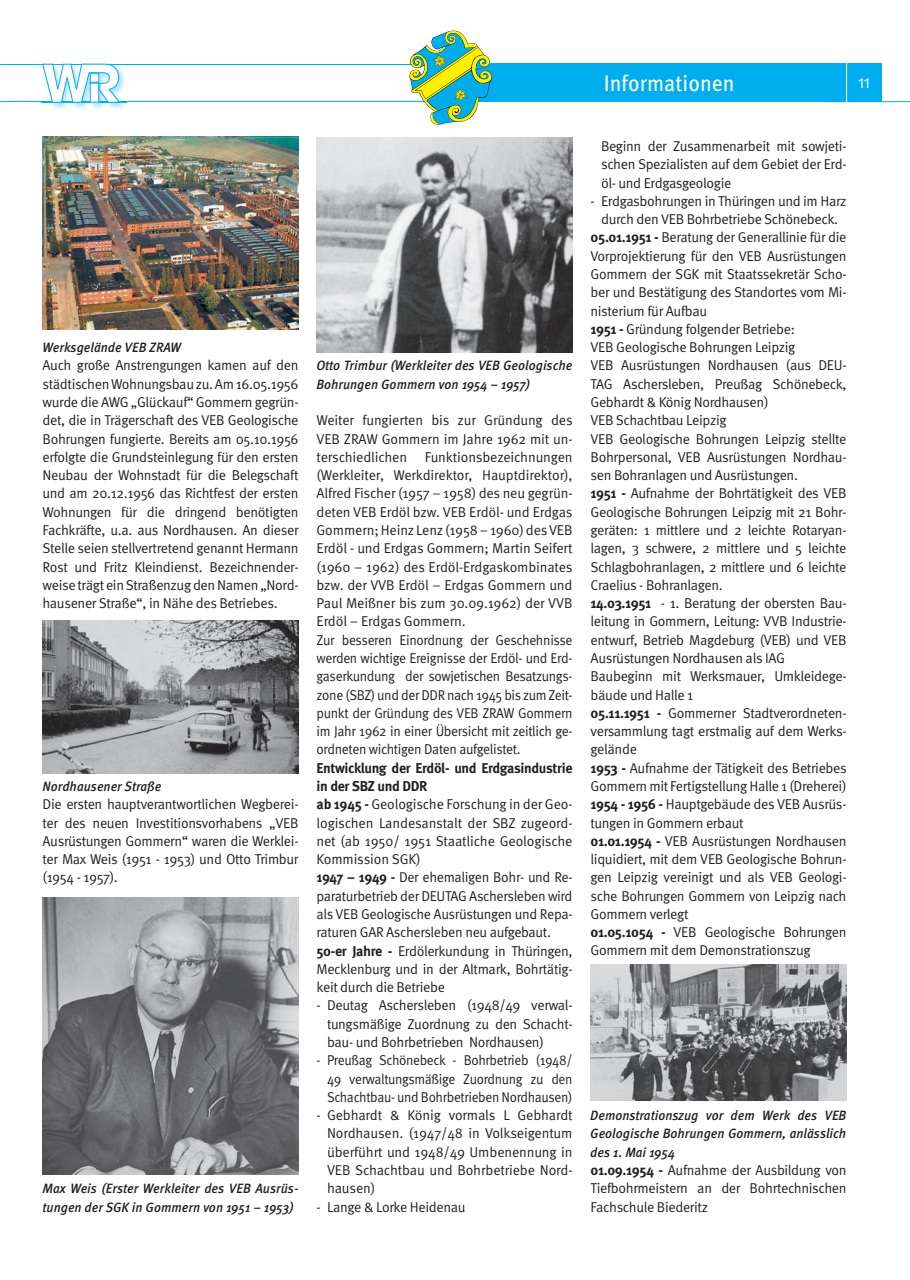
<style>
.page{position:relative;width:910px;height:1280px;background:#fff}
.page>*{position:absolute;margin:0;border:0;box-sizing:border-box;transform-origin:0 0}
.t1{font:22.5px "Meta Pro";color:#fff;scale:.95 1}
.t2{font:15px "Today SB";color:#fff;scale:.95 1}
.t3{font:14.25px/18.3px "Meta Pro";letter-spacing:-.025em;color:#231f20;text-align:justify}
.t4{font:14.25px/18.3px "Meta Pro";letter-spacing:-.025em;color:#231f20;text-align:justify;scale:.93 1}
.t5{font:italic 500 13.5px/18.3px "Meta Pro";color:#231f20;scale:.95 1}
.s1{font-weight:700}
</style>
<div class="page">
<div style="left:451px;top:63px;width:395px;height:39px;background:#00aeef"></div>
<hr style="left:9px;top:101px;width:814px;height:1px;background:#00aeef">
<hr style="left:9px;top:64px;width:814px;height:1px;background:#00aeef">
<hr style="left:824px;top:101px;width:86px;height:1px;background:#00aeef">
<div style="left:847px;top:63px;width:35px;height:39px;background:#00aeef"></div>
<hr style="left:846px;top:62px;width:1px;height:41px;background:#fff">
<svg style="left:409px;top:30px;width:83px;height:95px"></svg>
<img style="left:41px;top:63px;width:86px;height:46px">
<svg style="left:42px;top:64px;width:78px;height:39px"></svg>
<img style="left:43px;top:136px;width:256px;height:194px">
<img style="left:43px;top:620px;width:256px;height:154px">
<img style="left:43px;top:897px;width:256px;height:278px">
<img style="left:317px;top:138px;width:256px;height:215px">
<img style="left:591px;top:964px;width:256px;height:136px">
<h1 class="t1" style="left:604px;top:69px;width:139px">Informationen</h1>
<p class="t2" style="left:858px;top:75px;width:15px">11</p>
<p class="t5" style="left:43px;top:339px;width:149px">Werksgelände VEB ZRAW</p>
<p class="t3" style="left:43px;top:357px;width:258px">Auch große Anstrengungen kamen auf den städtischen Wohnungsbau zu. Am 16.05.1956 wurde die AWG „Glückauf“ Gommern gegrün&shy;det, die in Trägerschaft des VEB Geologische Bohrungen fungierte. Bereits am 05.10.1956 erfolgte die Grundsteinlegung für den ersten Neubau der Wohnstadt für die Belegschaft und am 20.12.1956 das Richtfest der ersten Wohnungen für die dringend benötigten Fachkräfte, u.a. aus Nordhausen. An dieser Stelle seien stellvertretend genannt Hermann Rost und Fritz Kleindienst. Bezeichnender&shy;weise trägt ein Straßenzug den Namen „Nord&shy;hausener Straße“, in Nähe des Betriebes.</p>
<p class="t5" style="left:43px;top:777px;width:127px">Nordhausener Straße</p>
<p class="t3" style="left:43px;top:796px;width:257px">Die ersten hauptverantwortlichen Wegberei&shy;ter des neuen Investitionsvorhabens „VEB Ausrüstungen Gommern“ waren die Werklei&shy;ter Max Weis (1951 - 1953) und Otto Trimbur (1954 - 1957).</p>
<p class="t5" style="left:43px;top:1180px;width:271px">Max Weis (Erster Werkleiter des VEB Ausrüs&shy;tungen der SGK in Gommern von 1951 – 1953)</p>
<p class="t5" style="left:316px;top:357px;width:271px">Otto Trimbur (Werkleiter des VEB Geologische<br>Bohrungen Gommern von 1954 – 1957)</p>
<p class="t3" style="left:317px;top:412px;width:258px;text-align:left">Weiter fungierten bis zur Gründung des VEB ZRAW Gommern im Jahre 1962 mit un&shy;terschiedlichen Funktionsbezeichnungen (Werkleiter, Werkdirektor, Hauptdirektor), Alfred Fischer (1957 – 1958) des neu gegrün&shy;deten VEB Erdöl bzw. VEB Erdöl- und Erdgas Gommern; Heinz Lenz (1958 – 1960) des VEB Erdöl - und Erdgas Gommern; Martin Seifert (1960 – 1962) des Erdöl-Erdgaskombinates bzw. der VVB Erdöl – Erdgas Gommern und Paul Meißner bis zum 30.09.1962) der VVB Erdöl – Erdgas Gommern.<br>Zur besseren Einordnung der Geschehnisse werden wichtige Ereignisse der Erdöl- und Erd&shy;gaserkundung der sowjetischen Besatzungs&shy;zone (SBZ) und der DDR nach 1945 bis zum Zeit&shy;punkt der Gründung des VEB ZRAW Gommern im Jahr 1962 in einer Übersicht mit zeitlich ge&shy;ordneten wichtigen Daten aufgelistet.</p>
<p class="t3" style="left:317px;top:759px;width:258px;text-align:left"><span class="s1">Entwicklung der Erdöl- und Erdgasindustrie in der SBZ und DDR<br>ab 1945 -</span> Geologische Forschung in der Geo&shy;logischen Landesanstalt der SBZ zugeord&shy;net (ab 1950/ 1951 Staatliche Geologische Kommission SGK)<br><span class="s1">1947 – 1949 -</span> Der ehemaligen Bohr- und Re&shy;paraturbetrieb der DEUTAG Aschersleben wird als VEB Geologische Ausrüstungen und Repa&shy;raturen GAR Aschersleben neu aufgebaut.<br><span class="s1">50-er Jahre -</span> Erdölerkundung in Thüringen, Mecklenburg und in der Altmark, Bohrtätig&shy;keit durch die Betriebe</p>
<p class="t3" style="left:327px;top:997px;width:247px;text-indent:-11px">- Deutag Aschersleben (1948/49 verwal&shy;tungsmäßige Zuordnung zu den Schacht&shy;bau- und Bohrbetrieben Nordhausen)</p>
<p class="t4" style="left:327px;top:1051px;width:266px;text-indent:-10px">- Preußag Schönebeck - Bohrbetrieb (1948/ 49 verwaltungsmäßige Zuordnung zu den Schachtbau- und Bohrbetrieben Nordhausen)</p>
<p class="t3" style="left:327px;top:1106px;width:247px;text-indent:-11px">- Gebhardt &amp; König vormals L Gebhardt Nordhausen. (1947/48 in Volkseigentum überführt und 1948/49 Umbenennung in VEB Schachtbau und Bohrbetriebe Nord&shy;hausen)</p>
<p class="t3" style="left:317px;top:1198px;width:150px">- Lange &amp; Lorke Heidenau</p>
<p class="t3" style="left:601px;top:137px;width:247px">Beginn der Zusammenarbeit mit sowjeti&shy;schen Spezialisten auf dem Gebiet der Erd&shy;öl- und Erdgasgeologie</p>
<p class="t3" style="left:591px;top:192px;width:258px">- Erdgasbohrungen in Thüringen und im Harz</p>
<p class="t3" style="left:601px;top:210px;width:239px">durch den VEB Bohrbetriebe Schönebeck.</p>
<p class="t3" style="left:591px;top:229px;width:257px"><span class="s1">05.01.1951 -</span> Beratung der Generallinie für die</p>
<p class="t3" style="left:591px;top:247px;width:258px">Vorprojektierung für den VEB Ausrüstungen</p>
<p class="t3" style="left:591px;top:265px;width:258px">Gommern der SGK mit Staatssekretär Scho-</p>
<p class="t3" style="left:591px;top:284px;width:257px">ber und Bestätigung des Standortes vom Mi-</p>
<p class="t3" style="left:591px;top:302px;width:118px">nisterium für Aufbau</p>
<p class="t3" style="left:591px;top:320px;width:206px"><span class="s1">1951 -</span> Gründung folgender Betriebe:</p>
<p class="t3" style="left:591px;top:338px;width:206px">VEB Geologische Bohrungen Leipzig</p>
<p class="t3" style="left:591px;top:357px;width:257px">VEB Ausrüstungen Nordhausen (aus DEU-</p>
<p class="t3" style="left:591px;top:375px;width:257px">TAG Aschersleben, Preußag Schönebeck,</p>
<p class="t3" style="left:591px;top:393px;width:180px">Gebhardt &amp; König Nordhausen)</p>
<p class="t3" style="left:591px;top:412px;width:138px">VEB Schachtbau Leipzig</p>
<p class="t3" style="left:591px;top:430px;width:257px">VEB Geologische Bohrungen Leipzig stellte</p>
<p class="t3" style="left:591px;top:448px;width:257px">Bohrpersonal, VEB Ausrüstungen Nordhau-</p>
<p class="t3" style="left:591px;top:466px;width:209px">sen Bohranlagen und Ausrüstungen.</p>
<p class="t3" style="left:591px;top:485px;width:257px"><span class="s1">1951 -</span> Aufnahme der Bohrtätigkeit des VEB</p>
<p class="t3" style="left:591px;top:503px;width:257px">Geologische Bohrungen Leipzig mit 21 Bohr-</p>
<p class="t3" style="left:591px;top:521px;width:258px">geräten: 1 mittlere und 2 leichte Rotaryan-</p>
<p class="t3" style="left:591px;top:540px;width:257px">lagen, 3 schwere, 2 mittlere und 5 leichte</p>
<p class="t3" style="left:591px;top:558px;width:257px">Schlagbohranlagen, 2 mittlere und 6 leichte</p>
<p class="t3" style="left:591px;top:576px;width:134px">Craelius - Bohranlagen.</p>
<p class="t3" style="left:591px;top:594px;width:258px"><span class="s1">14.03.1951</span> - 1. Beratung der obersten Bau-</p>
<p class="t3" style="left:591px;top:613px;width:258px">leitung in Gommern, Leitung: VVB Industrie-</p>
<p class="t3" style="left:591px;top:631px;width:258px">entwurf, Betrieb Magdeburg (VEB) und VEB</p>
<p class="t3" style="left:591px;top:649px;width:196px">Ausrüstungen Nordhausen als IAG</p>
<p class="t3" style="left:591px;top:667px;width:257px">Baubeginn mit Werksmauer, Umkleidege-</p>
<p class="t3" style="left:591px;top:686px;width:104px">bäude und Halle 1</p>
<p class="t3" style="left:591px;top:704px;width:257px"><span class="s1">05.11.1951 -</span> Gommerner Stadtverordneten-</p>
<p class="t3" style="left:591px;top:722px;width:258px">versammlung tagt erstmalig auf dem Werks-</p>
<p class="t3" style="left:591px;top:741px;width:48px">gelände</p>
<p class="t3" style="left:591px;top:759px;width:258px"><span class="s1">1953 -</span> Aufnahme der Tätigkeit des Betriebes</p>
<p class="t3" style="left:591px;top:777px;width:258px">Gommern mit Fertigstellung Halle 1 (Dreherei)</p>
<p class="t3" style="left:591px;top:795px;width:257px"><span class="s1">1954 - 1956 -</span> Hauptgebäude des VEB Ausrüs-</p>
<p class="t3" style="left:591px;top:814px;width:155px">tungen in Gommern erbaut</p>
<p class="t3" style="left:591px;top:832px;width:258px"><span class="s1">01.01.1954 -</span> VEB Ausrüstungen Nordhausen</p>
<p class="t3" style="left:591px;top:850px;width:257px">liquidiert, mit dem VEB Geologische Bohrun-</p>
<p class="t3" style="left:591px;top:869px;width:257px">gen Leipzig vereinigt und als VEB Geologi-</p>
<p class="t3" style="left:591px;top:887px;width:257px">sche Bohrungen Gommern von Leipzig nach</p>
<p class="t3" style="left:591px;top:905px;width:100px">Gommern verlegt</p>
<p class="t3" style="left:591px;top:923px;width:258px"><span class="s1">01.05.1054 -</span> VEB Geologische Bohrungen</p>
<p class="t3" style="left:591px;top:942px;width:222px">Gommern mit dem Demonstrationszug</p>
<p class="t5" style="left:590px;top:1107px;width:271px;text-align:justify">Demonstrationszug vor dem Werk des VEB Geologische Bohrungen Gommern, anlässlich des 1. Mai 1954</p>
<p class="t3" style="left:591px;top:1161px;width:258px"><span class="s1">01.09.1954 -</span> Aufnahme der Ausbildung von Tiefbohrmeistern an der Bohrtechnischen Fachschule Biederitz</p>
</div>
